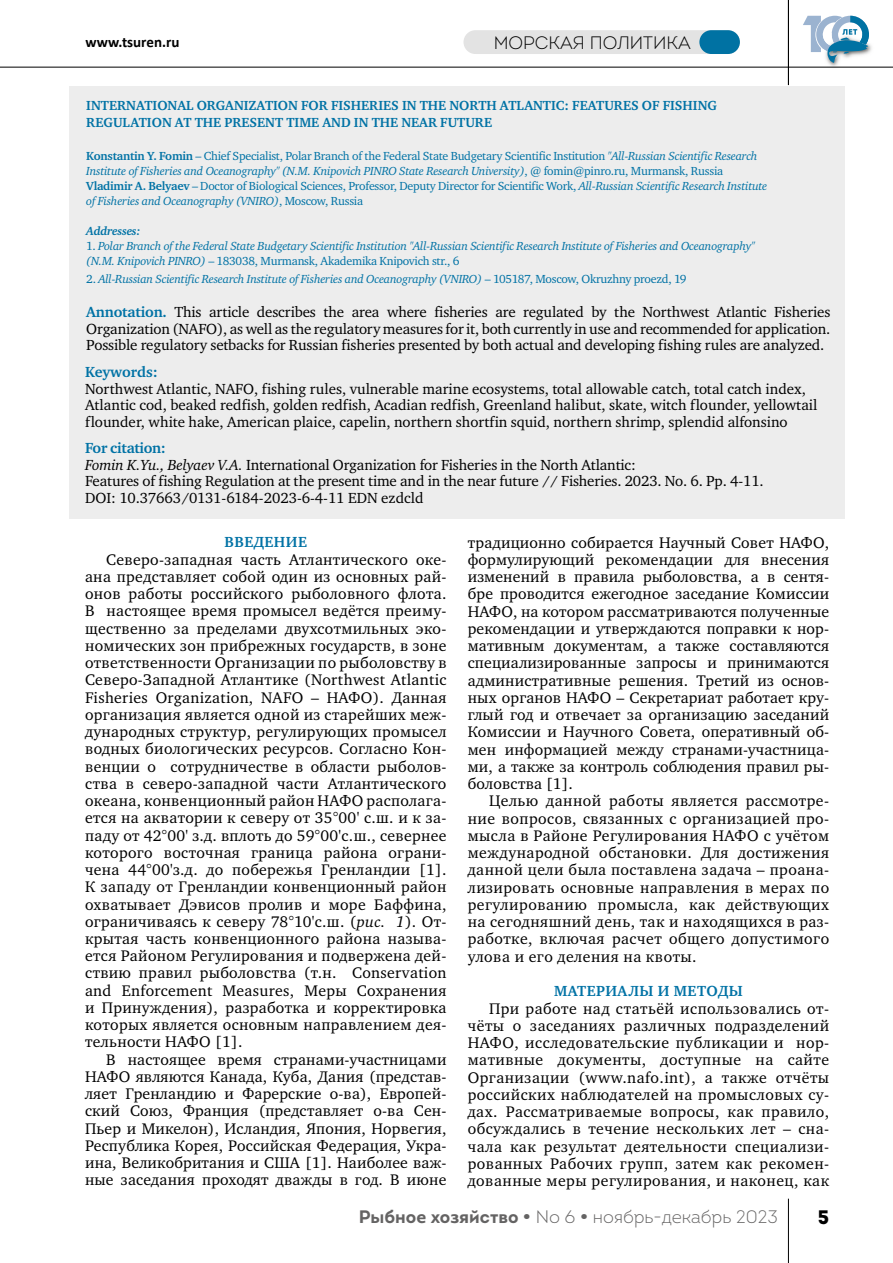
<style>
.page{position:relative;width:893px;height:1263px;background:#fff}
.page>*{position:absolute;margin:0;border:0;box-sizing:border-box;transform-origin:0 0}
.t1{font:19.5px "Intro Black Caps";color:#000}
.t2{font:300 18px "Intro";color:#646363}
.t3{font:300 18px "Intro";color:#000}
.t4{font:15.75px/17.2px "Charter C";letter-spacing:.02em;color:#000;text-align:justify}
.t5{font:15px/16.5px "Charter C";color:#000}
.t6{font:700 15px "Charter C";letter-spacing:.03em;color:#0072a5}
.t7{font:700 15px "Calibri";color:#000}
.t8{font:700 15px "Charter C";color:#0072a5}
.t9{font:700 13.5px/16.5px "Charter C";color:#0072a5}
.t10{font:12px/15px "Charter C";letter-spacing:-.02em;color:#0072a5}
.t11{font:italic 12px/15px "Charter C";letter-spacing:-.02em;color:#0072a5}
.t12{font:italic 700 12px "Charter C";letter-spacing:-.02em;color:#0072a5}
.s1{font-weight:700}
.s2{font-style:italic}
.s3{font-style:normal}
.s4{font-weight:700;color:#0072a5}
.s5{font-family:"Intro Bold Caps";font-weight:400}
</style>
<div class="page">
<img style="left:823px;top:44px;width:52px;height:23px">
<svg style="left:803px;top:16px;width:66px;height:47px"></svg>
<hr style="left:0;top:67px;width:893px;height:1px;background:#000">
<hr style="left:788px;top:0;width:1px;height:85px;background:#000">
<div style="left:463px;top:30px;width:277px;height:24px;background:#e3e3e3;border-radius:12px"></div>
<div style="left:699px;top:30px;width:41px;height:24px;background:#0072a3;border-radius:12px"></div>
<hr style="left:788px;top:1199px;width:1px;height:64px;background:#000">
<div style="left:69px;top:86px;width:776px;height:433px;background:#ededed"></div>
<p class="t7" style="left:86px;top:31px;width:95px">www.tsuren.ru</p>
<p class="t3" style="left:494px;top:32px;width:199px">МОРСКАЯ ПОЛИТИКА</p>
<p class="t9" style="left:86px;top:98px;width:632px">INTERNATIONAL ORGANIZATION FOR FISHERIES IN THE NORTH ATLANTIC: FEATURES OF FISHING<br>REGULATION AT THE PRESENT TIME AND IN THE NEAR FUTURE</p>
<p class="t10" style="left:86px;top:148px;width:683px"><span class="s1">Konstantin Y. Fomin</span> – Chief Specialist, Polar Branch of the Federal State Budgetary Scientific Institution <span class="s2">"All-Russian Scientific Research Institute of Fisheries and Oceanography" (N.M. Knipovich PINRO State Research University)</span>, @ fomin@pinro.ru, Murmansk, Russia <span class="s1">Vladimir A. Belyaev</span> – Doctor of Biological Sciences, Professor, Deputy Director for Scientific Work, <span class="s2">All-Russian Scientific Research Institute of Fisheries and Oceanography (VNIRO)</span>, Moscow, Russia</p>
<p class="t12" style="left:86px;top:224px;width:56px">Addresses:</p>
<p class="t11" style="left:86px;top:239px;width:670px"><span class="s3">1.</span> Polar Branch of the Federal State Budgetary Scientific Institution "All-Russian Scientific Research Institute of Fisheries and Oceanography" (N.M. Knipovich PINRO) <span class="s3">– 183038, Murmansk, Akademika Knipovich str., 6</span></p>
<p class="t11" style="left:86px;top:272px;width:602px"><span class="s3">2.</span> All-Russian Scientific Research Institute of Fisheries and Oceanography (VNIRO) <span class="s3">– 105187, Moscow, Okruzhny proezd, 19</span></p>
<p class="t5" style="left:86px;top:304px;width:746px;text-align:justify"><span class="s4">Annotation.</span> This article describes the area where fisheries are regulated by the Northwest Atlantic Fisheries Organization (NAFO), as well as the regulatory measures for it, both currently in use and recommended for application.<br>Possible regulatory setbacks for Russian fisheries presented by both actual and developing fishing rules are analyzed.</p>
<p class="t8" style="left:85px;top:364px;width:74px">Keywords:</p>
<p class="t5" style="left:85px;top:381px;width:734px">Northwest Atlantic, NAFO, fishing rules, vulnerable marine ecosystems, total allowable catch, total catch index,<br>Atlantic cod, beaked redfish, golden redfish, Acadian redfish, Greenland halibut, skate, witch flounder, yellowtail flounder, white hake, American plaice, capelin, northern shortfin squid, northern shrimp, splendid alfonsino</p>
<p class="t5" style="left:85px;top:440px;width:680px"><span class="s4">For citation:<br></span><span class="s2">Fomin K.Yu., Belyaev V.A.</span> International Organization for Fisheries in the North Atlantic:<br>Features of fishing Regulation at the present time and in the near future // Fisheries. 2023. No. 6. Pp. 4-11.<br>DOI: 10.37663/0131-6184-2023-6-4-11 EDN ezdcld</p>
<p class="t6" style="left:225px;top:534px;width:84px">ВВЕДЕНИЕ</p>
<p class="t4" style="left:85px;top:551px;width:363px;text-indent:21px">Северо-западная часть Атлантического оке&shy;ана представляет собой один из основных рай&shy;онов работы российского рыболовного флота.<br>В настоящее время промысел ведётся преиму&shy;щественно за пределами двухсотмильных эко&shy;номических зон прибрежных государств, в зоне ответственности Организации по рыболовству в Северо-Западной Атлантике (Northwest Atlantic Fisheries Organization, NAFO – НАФО). Данная организация является одной из старейших меж&shy;дународных структур, регулирующих промысел водных биологических ресурсов. Согласно Кон&shy;венции о сотрудничестве в области рыболов&shy;ства в северо-западной части Атлантического океана, конвенционный район НАФО располага&shy;ется на акватории к северу от 35°00' с.ш. и к за&shy;паду от 42°00' з.д. вплоть до 59°00'с.ш., севернее которого восточная граница района ограни&shy;чена 44°00'з.д. до побережья Гренландии [1].<br>К западу от Гренландии конвенционный район охватывает Дэвисов пролив и море Баффина, ограничиваясь к северу 78°10'с.ш. (<span class="s2">рис. 1</span>). От&shy;крытая часть конвенционного района называ&shy;ется Районом Регулирования и подвержена дей&shy;ствию правил рыболовства (т.н. Conservation and Enforcement Measures, Меры Сохранения и Принуждения), разработка и корректировка которых является основным направлением дея&shy;тельности НАФО [1].</p>
<p class="t4" style="left:85px;top:1051px;width:363px;text-indent:21px">В настоящее время странами-участницами НАФО являются Канада, Куба, Дания (представ&shy;ляет Гренландию и Фарерские о-ва), Европей&shy;ский Союз, Франция (представляет о-ва Сен-Пьер и Микелон), Исландия, Япония, Норвегия, Республика Корея, Российская Федерация, Укра&shy;ина, Великобритания и США [1]. Наиболее важ&shy;ные заседания проходят дважды в год. В июне</p>
<p class="t4" style="left:468px;top:534px;width:363px">традиционно собирается Научный Совет НАФО, формулирующий рекомендации для внесения изменений в правила рыболовства, а в сентя&shy;бре проводится ежегодное заседание Комиссии НАФО, на котором рассматриваются полученные рекомендации и утверждаются поправки к нор&shy;мативным документам, а также составляются специализированные запросы и принимаются административные решения. Третий из основ&shy;ных органов НАФО – Секретариат работает кру&shy;глый год и отвечает за организацию заседаний Комиссии и Научного Совета, оперативный об&shy;мен информацией между странами-участница&shy;ми, а также за контроль соблюдения правил ры&shy;боловства [1].</p>
<p class="t4" style="left:468px;top:793px;width:363px;text-indent:21px">Целью данной работы является рассмотре&shy;ние вопросов, связанных с организацией про&shy;мысла в Районе Регулирования НАФО с учётом международной обстановки. Для достижения данной цели была поставлена задача – проана&shy;лизировать основные направления в мерах по регулированию промысла, как действующих на сегодняшний день, так и находящихся в раз&shy;работке, включая расчет общего допустимого улова и его деления на квоты.</p>
<p class="t6" style="left:554px;top:983px;width:190px">МАТЕРИАЛЫ И МЕТОДЫ</p>
<p class="t4" style="left:468px;top:1000px;width:363px;text-indent:21px">При работе над статьёй использовались от&shy;чёты о заседаниях различных подразделений НАФО, исследовательские публикации и нор&shy;мативные документы, доступные на сайте Организации (www.nafo.int), а также отчёты российских наблюдателей на промысловых су&shy;дах. Рассматриваемые вопросы, как правило, обсуждались в течение нескольких лет – сна&shy;чала как результат деятельности специализи&shy;рованных Рабочих групп, затем как рекомен&shy;дованные меры регулирования, и наконец, как</p>
<p class="t2" style="left:359px;top:1205px;width:421px"><span class="s1">Рыбное хозяйство</span> <span class="s5">•</span> № 6 <span class="s5">•</span> ноябрь-декабрь 2023</p>
<p class="t1" style="left:818px;top:1204px;width:13px">5</p>
</div>
